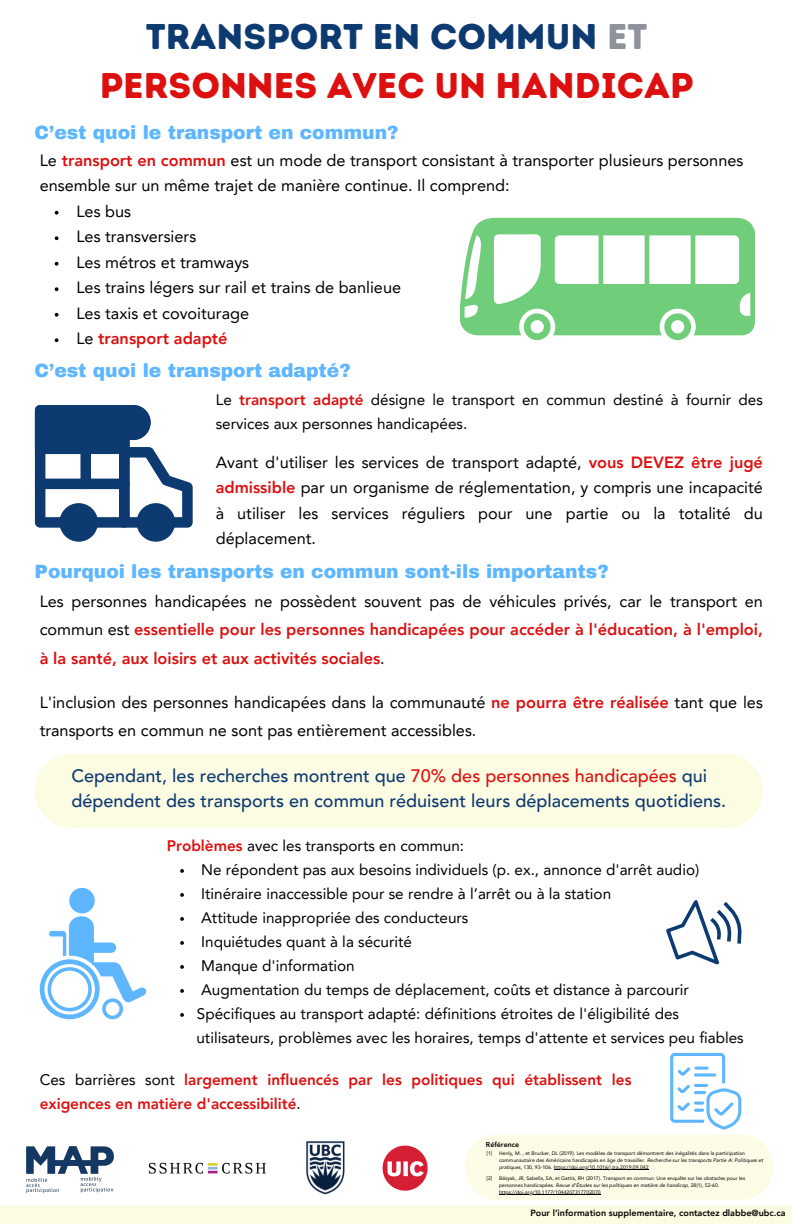
<style>
.page{position:relative;width:792px;height:1224px;background:#fff}
.page>*{position:absolute;margin:0;border:0;box-sizing:border-box;transform-origin:0 0}
.t1{font:35.7px "Intro Rust Base";color:#dd1010}
.t2{font:35.7px "Intro Rust Base";color:#0d3a71}
.t3{font:900 18.7px "Archivo";color:#5eb6ff}
.t4{font:500 18px/24.8px "Avenir LT Pro";color:#0d3a71}
.t5{font:16.3px/25.5px "Avenir LT Pro";color:#000}
.t6{font:800 16.3px/28.5px "Avenir LT Pro";color:#dd1010;text-align:justify}
.t7{font:15.3px/24px "Avenir LT Pro";color:#000}
.t8{font:800 15.3px/24px "Avenir LT Pro";color:#dd1010}
.t9{font:800 9px "Avenir LT Pro";color:#000}
.t10{font:800 7px "Avenir LT Pro";color:#000}
.t11{font:5.1px/6.8px "Avenir LT Pro";color:#000}
.s1{color:#8e929a}
.s2{font-weight:800;color:#dd1010}
.s3{font-weight:400;color:#000}
.s4{color:#dd1010}
.s5{font-style:italic}
</style>
<div class="page">
<div style="left:35px;top:754px;width:728px;height:74px;background:#fcfce3;border-radius:37px"></div>
<svg style="left:180px;top:869px;width:4px;height:4px"></svg>
<svg style="left:180px;top:893px;width:4px;height:4px"></svg>
<svg style="left:180px;top:917px;width:4px;height:4px"></svg>
<svg style="left:180px;top:941px;width:4px;height:4px"></svg>
<svg style="left:180px;top:965px;width:4px;height:4px"></svg>
<svg style="left:180px;top:989px;width:4px;height:4px"></svg>
<svg style="left:180px;top:1013px;width:4px;height:4px"></svg>
<svg style="left:666px;top:900px;width:76px;height:65px"></svg>
<div style="left:69px;top:888px;width:26px;height:25px;background:#5eb6ff;border-radius:50%"></div>
<svg style="left:40px;top:916px;width:106px;height:103px"></svg>
<svg style="left:670px;top:1053px;width:71px;height:76px"></svg>
<svg style="left:55px;top:211px;width:3px;height:4px"></svg>
<svg style="left:55px;top:236px;width:3px;height:4px"></svg>
<svg style="left:55px;top:262px;width:3px;height:4px"></svg>
<svg style="left:55px;top:287px;width:3px;height:4px"></svg>
<svg style="left:55px;top:313px;width:3px;height:4px"></svg>
<svg style="left:55px;top:338px;width:3px;height:4px"></svg>
<svg style="left:460px;top:218px;width:295px;height:122px"></svg>
<div style="left:137px;top:503px;width:38px;height:39px;background:#0d3a71;border-radius:50%"></div>
<div style="left:59px;top:503px;width:39px;height:39px;background:#0d3a71;border-radius:50%"></div>
<svg style="left:35px;top:405px;width:157px;height:123px"></svg>
<div style="left:35px;top:479px;width:95px;height:10px;background:#0d3a71;border-radius:5px"></div>
<div style="left:80px;top:444px;width:11px;height:45px;background:#0d3a71;border-radius:5px"></div>
<div style="left:0;top:1205px;width:792px;height:19px;background:#fcfce3"></div>
<img style="left:148px;top:1162px;width:119px;height:12px">
<img style="left:26px;top:1146px;width:88px;height:47px">
<img style="left:382px;top:1145px;width:46px;height:46px">
<img style="left:306px;top:1141px;width:39px;height:54px">
<div style="left:465px;top:1135px;width:308px;height:65px;background:#fcfce7"></div>
<hr style="left:554px;top:1169px;width:95px;height:1px;background:#000">
<hr style="left:499px;top:1194px;width:102px;height:1px;background:#000">
<p class="t2" style="left:146px;top:15px;width:503px">TRANSPORT EN COMMUN <span class="s1">ET</span></p>
<p class="t1" style="left:100px;top:64px;width:595px">PERSONNES AVEC UN HANDICAP</p>
<p class="t3" style="left:35px;top:122px;width:366px">C’est quoi le transport en commun?</p>
<p class="t5" style="left:40px;top:149px;width:705px">Le <span class="s2">transport en commun</span> est un mode de transport consistant à transporter plusieurs personnes ensemble sur un même trajet de manière continue. Il comprend:</p>
<p class="t5" style="left:76px;top:200px;width:56px">Les bus</p>
<p class="t5" style="left:76px;top:225px;width:121px">Les transversiers</p>
<p class="t5" style="left:76px;top:251px;width:174px">Les métros et tramways</p>
<p class="t5" style="left:76px;top:276px;width:326px">Les trains légers sur rail et trains de banlieue</p>
<p class="t5" style="left:76px;top:302px;width:174px">Les taxis et covoiturage</p>
<p class="t6" style="left:76px;top:326px;width:153px"><span class="s3">Le</span> transport adapté</p>
<p class="t3" style="left:35px;top:361px;width:318px">C’est quoi le transport adapté?</p>
<p class="t7" style="left:216px;top:389px;width:549px">Le <span class="s2">transport adapté</span> désigne le transport en commun destiné à fournir des services aux personnes handicapées.</p>
<p class="t5" style="left:216px;top:451px;width:549px;text-align:justify">Avant d'utiliser les services de transport adapté, <span class="s2">vous DEVEZ être jugé admissible</span> par un organisme de réglementation, y compris une incapacité à utiliser les services réguliers pour une partie ou la totalité du déplacement.</p>
<p class="t3" style="left:35px;top:562px;width:576px">Pourquoi les transports en commun sont-ils importants?</p>
<p class="t6" style="left:40px;top:588px;width:725px"><span class="s3">Les personnes handicapées ne possèdent souvent pas de véhicules privés, car le transport en commun est</span> essentielle pour les personnes handicapées pour accéder à l'éducation, à l'emploi, à la santé, aux loisirs et aux activités sociales<span class="s3">.</span></p>
<p class="t5" style="left:40px;top:689px;width:725px;line-height:28.5px">L'inclusion des personnes handicapées dans la communauté <span class="s2">ne pourra être réalisée</span> tant que les transports en commun ne sont pas entièrement accessibles.</p>
<p class="t4" style="left:71px;top:765px;width:656px">Cependant, les recherches montrent que <span class="s4">70% des personnes handicapées</span> qui dépendent des transports en commun réduisent leurs déplacements quotidiens.</p>
<p class="t7" style="left:167px;top:835px;width:299px"><span class="s2">Problèmes</span> avec les transports en commun:</p>
<p class="t7" style="left:201px;top:859px;width:500px">Ne répondent pas aux besoins individuels (p. ex., annonce d'arrêt audio)</p>
<p class="t7" style="left:201px;top:883px;width:412px">Itinéraire inaccessible pour se rendre à l’arrêt ou à la station</p>
<p class="t7" style="left:201px;top:907px;width:269px">Attitude inappropriée des conducteurs</p>
<p class="t7" style="left:201px;top:931px;width:212px">Inquiétudes quant à la sécurité</p>
<p class="t7" style="left:201px;top:955px;width:155px">Manque d'information</p>
<p class="t7" style="left:201px;top:979px;width:489px">Augmentation du temps de déplacement, coûts et distance à parcourir</p>
<p class="t7" style="left:197px;top:1003px;width:484px">Spécifiques au transport adapté: définitions étroites de l'éligibilité des</p>
<p class="t7" style="left:196px;top:1027px;width:549px">utilisateurs, problèmes avec les horaires, temps d'attente et services peu fiables</p>
<p class="t8" style="left:40px;top:1069px;width:593px"><span class="s3">Ces barrières sont</span> largement influencés par les politiques qui établissent les exigences en matière d'accessibilité<span class="s3">.</span></p>
<p class="t10" style="left:486px;top:1142px;width:35px">Référence</p>
<p class="t11" style="left:499px;top:1151px;width:266px">Henly, M. , et Brucker, DL (2019). Les modèles de transport démontrent des inégalités dans la participation communautaire des Américains handicapés en âge de travailler. <span class="s5">Recherche sur les transports Partie A: Politiques et pratiques</span>, 130, 93-106. https://doi.org/10.1016/j.tra.2019.09.042</p>
<p class="t11" style="left:499px;top:1175px;width:248px">Bézyak, JR, Sabella, SA, et Gattis, RH (2017). Transport en commun: Une enquête sur les obstacles pour les personnes handicapées. <span class="s5">Revue d'Études sur les politiques en matière de handicap</span>, 28(1), 52-60. https://doi.org/10.1177/1044207317702070</p>
<p class="t11" style="left:487px;top:1151px;width:7px">[1]</p>
<p class="t11" style="left:487px;top:1175px;width:7px">[2]</p>
<p class="t9" style="left:530px;top:1209px;width:257px">Pour l’information supplementaire, contactez dlabbe@ubc.ca</p>
</div>
